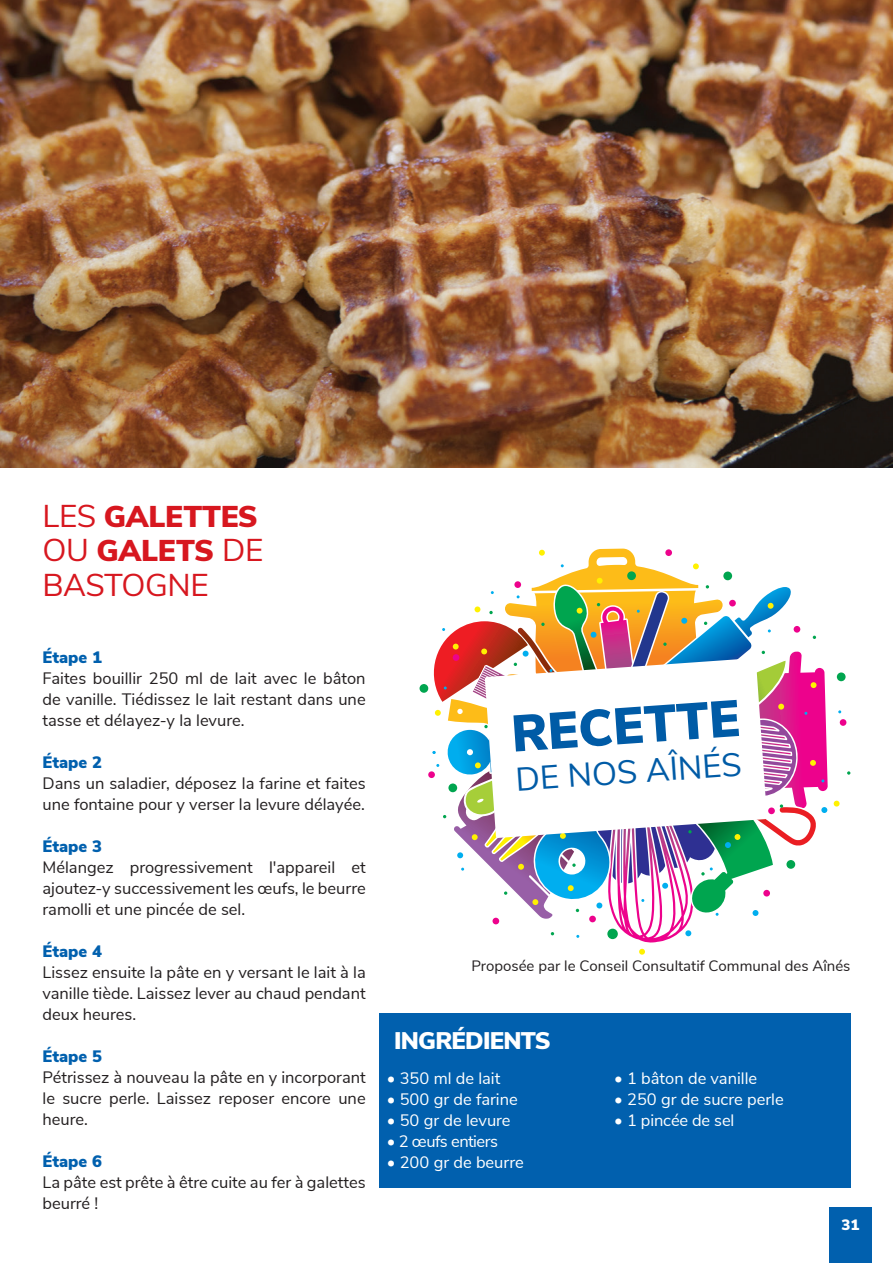
<style>
.page{position:relative;width:893px;height:1263px;background:#fff}
.page>*{position:absolute;margin:0;border:0;box-sizing:border-box;transform-origin:0 0}
.t1{font:900 51.3px "Nunito Sans";color:#005ba6}
.t2{font:33px "Nunito Sans";color:#005ba6}
.t3{font:31.5px "Nunito Sans";letter-spacing:-.015em;color:#d7171f}
.t4{font:900 30px/34.5px "Nunito Sans";letter-spacing:-.01em;color:#d7171f}
.t5{font:900 24px "Nunito Sans";letter-spacing:-.03em;color:#fff}
.t6{font:16.5px/21px "Nunito Sans";color:#231f20;text-align:justify}
.t7{font:16.5px "Nunito Sans";color:#fff}
.t8{font:900 16.5px "Nunito Sans";color:#0160ae}
.t9{font:16.5px "Nunito Sans";letter-spacing:-.03em;color:#fff}
.t10{font:15px "Nunito Sans";color:#231f20}
.t11{font:900 15px "Nunito Sans";color:#fff}
.s1{font-weight:400;font-size:31.5px}
</style>
<div class="page">
<img style="left:0;top:0;width:893px;height:468px">
<div style="left:379px;top:1013px;width:471px;height:174px;background:#0160ae"></div>
<div style="left:829px;top:1208px;width:43px;height:55px;background:#0160ae"></div>
<div style="left:428px;top:771px;width:7px;height:7px;background:#ed028c;border-radius:50%"></div>
<div style="left:840px;top:719px;width:6px;height:7px;background:#ed028c;border-radius:50%"></div>
<svg style="left:847px;top:771px;width:3px;height:4px"></svg>
<div style="left:419px;top:684px;width:9px;height:9px;background:#00a54f;border-radius:50%"></div>
<div style="left:837px;top:672px;width:9px;height:9px;background:#00a54f;border-radius:50%"></div>
<svg style="left:433px;top:548px;width:408px;height:407px"></svg>
<svg style="left:485px;top:658px;width:282px;height:180px"></svg>
<p class="t4" style="left:43px;top:498px;width:222px"><span class="s1">LES</span> GALETTES<br><span class="s1">OU</span> GALETS <span class="s1">DE</span></p>
<p class="t3" style="left:43px;top:562px;width:168px">BASTOGNE</p>
<p class="t8" style="left:43px;top:645px;width:61px">Étape 1</p>
<p class="t6" style="left:43px;top:667px;width:325px">Faites bouillir 250 ml de lait avec le bâton de vanille. Tiédissez le lait restant dans une tasse et délayez-y la levure.</p>
<p class="t8" style="left:43px;top:750px;width:61px">Étape 2</p>
<p class="t6" style="left:43px;top:772px;width:325px">Dans un saladier, déposez la farine et faites une fontaine pour y verser la levure délayée.</p>
<p class="t8" style="left:43px;top:834px;width:61px">Étape 3</p>
<p class="t6" style="left:43px;top:856px;width:325px">Mélangez progressivement l'appareil et ajoutez-y successivement les œufs, le beurre ramolli et une pincée de sel.</p>
<p class="t8" style="left:43px;top:939px;width:61px">Étape 4</p>
<p class="t6" style="left:43px;top:961px;width:325px">Lissez ensuite la pâte en y versant le lait à la vanille tiède. Laissez lever au chaud pendant deux heures.</p>
<p class="t8" style="left:43px;top:1044px;width:61px">Étape 5</p>
<p class="t6" style="left:43px;top:1066px;width:325px">Pétrissez à nouveau la pâte en y incorporant le sucre perle. Laissez reposer encore une heure.</p>
<p class="t8" style="left:43px;top:1149px;width:61px">Étape 6</p>
<p class="t6" style="left:43px;top:1171px;width:325px">La pâte est prête à être cuite au fer à galettes beurré !</p>
<p class="t1" style="left:509px;top:696px;width:230px;rotate:-4deg">RECETTE</p>
<p class="t2" style="left:514px;top:756px;width:228px;rotate:-4deg">DE NOS AÎNÉS</p>
<p class="t10" style="left:471px;top:955px;width:381px">Proposée par le Conseil Consultatif Communal des Aînés</p>
<p class="t5" style="left:394px;top:1023px;width:158px">INGRÉDIENTS</p>
<p class="t7" style="left:387px;top:1066px;width:115px">• 350 ml de lait</p>
<p class="t7" style="left:387px;top:1087px;width:132px">• 500 gr de farine</p>
<p class="t7" style="left:387px;top:1108px;width:125px">• 50 gr de levure</p>
<p class="t9" style="left:387px;top:1129px;width:113px">• 2 œufs entiers</p>
<p class="t7" style="left:387px;top:1150px;width:138px">• 200 gr de beurre</p>
<p class="t7" style="left:614px;top:1066px;width:144px">• 1 bâton de vanille</p>
<p class="t7" style="left:614px;top:1087px;width:171px">• 250 gr de sucre perle</p>
<p class="t7" style="left:614px;top:1108px;width:122px">• 1 pincée de sel</p>
<p class="t11" style="left:841px;top:1214px;width:19px">31</p>
</div>
